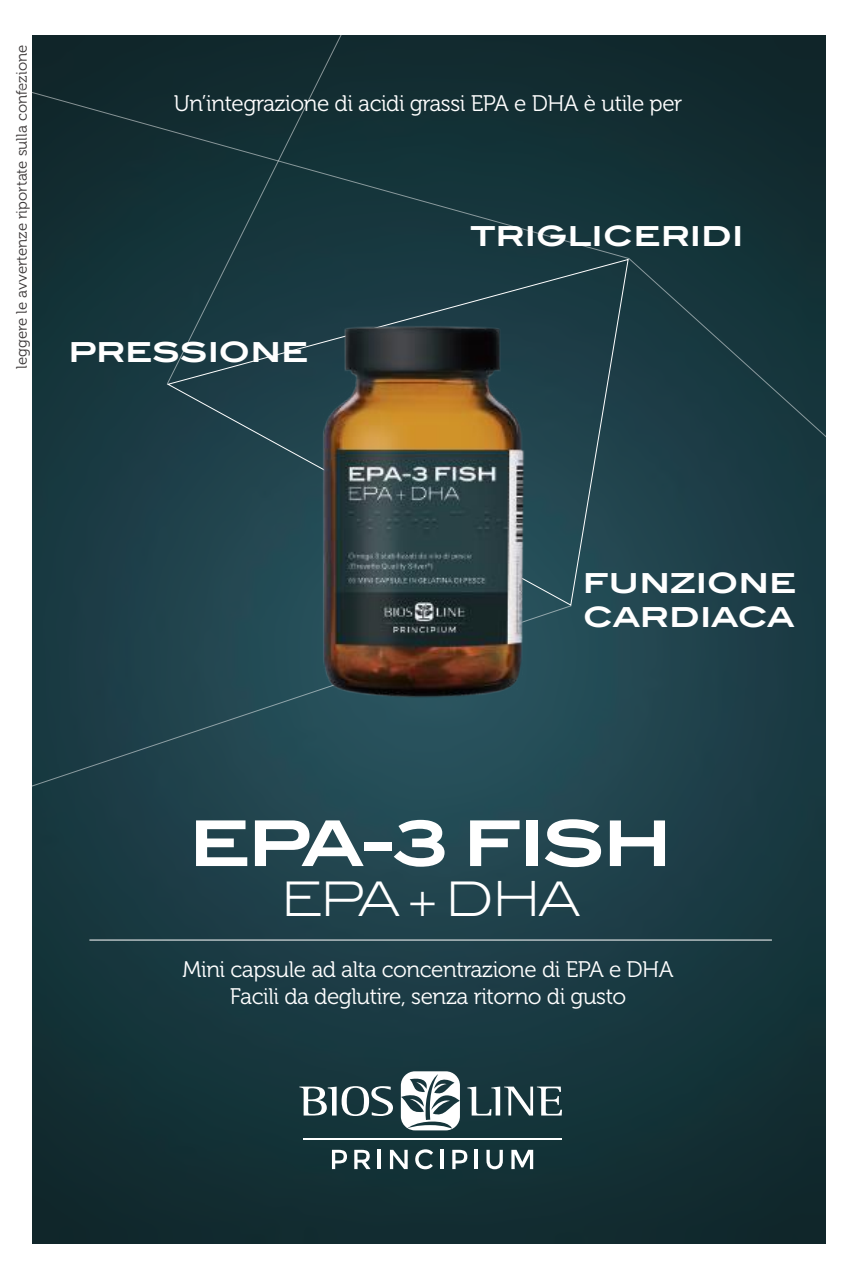
<style>
.page{position:relative;width:851px;height:1276px;background:#fff}
.page>*{position:absolute;margin:0;border:0;box-sizing:border-box;transform-origin:0 0}
.t1{font:700 63px "Blair ITC";letter-spacing:-.05em;color:#fff}
.t2{font:300 48px "Blair ITC";letter-spacing:-.05em;color:#fff}
.t3{font:700 27.6px/33.3px "Blair ITC";color:#fff}
.t4{font:22.5px/27px "Museo 300";letter-spacing:-.02em;color:#fff;text-align:center}
.t5{font:15px "Museo 300";color:#393535}
.s1{font-family:"Helvetica Neue"}
</style>
<div class="page">
<img style="left:32px;top:35px;width:793px;height:1208px">
<hr style="left:89px;top:939px;width:682px;height:1px;background:#fff">
<svg style="left:299px;top:1086px;width:94px;height:30px"></svg>
<svg style="left:467px;top:1086px;width:95px;height:29px"></svg>
<svg style="left:401px;top:1071px;width:59px;height:59px"></svg>
<svg style="left:332px;top:1149px;width:15px;height:20px"></svg>
<svg style="left:354px;top:1149px;width:16px;height:20px"></svg>
<hr style="left:378px;top:1149px;width:3px;height:20px;background:#fff">
<svg style="left:390px;top:1149px;width:17px;height:20px"></svg>
<svg style="left:415px;top:1149px;width:18px;height:20px"></svg>
<hr style="left:440px;top:1149px;width:3px;height:20px;background:#fff">
<svg style="left:452px;top:1149px;width:15px;height:20px"></svg>
<hr style="left:474px;top:1149px;width:4px;height:20px;background:#fff">
<svg style="left:486px;top:1149px;width:16px;height:20px"></svg>
<svg style="left:511px;top:1149px;width:22px;height:20px"></svg>
<hr style="left:303px;top:1138px;width:259px;height:1px;background:#fff">
<div style="left:165px;top:466px;width:464px;height:140px;background:#234751"></div>
<div style="left:167px;top:35px;width:195px;height:46px;background:#11292e"></div>
<svg style="left:32px;top:81px;width:794px;height:385px;background:#16353b"></svg>
<svg style="left:32px;top:605px;width:539px;height:195px;background:#21454f"></svg>
<img style="left:303px;top:290px;width:237px;height:462px">
<p class="t5" style="left:14px;top:368px;width:325px;rotate:-90deg">leggere le avvertenze riportate sulla confezione</p>
<p class="t4" style="left:174px;top:91px;width:510px">Un’integrazione di acidi grassi EPA e DHA è utile per</p>
<p class="t3" style="left:69px;top:335px;width:241px">PRESSIONE</p>
<p class="t3" style="left:470px;top:219px;width:275px">TRIGLICERIDI</p>
<p class="t3" style="left:583px;top:566px;width:215px">FUNZIONE<br>CARDIACA</p>
<h1 class="t1" style="left:189px;top:804px;width:485px">EPA-3 FISH</h1>
<h2 class="t2" style="left:281px;top:872px;width:301px">EPA <span class="s1">+</span> DHA</h2>
<p class="t4" style="left:182px;top:956px;width:492px">Mini capsule ad alta concentrazione di EPA e DHA<br>Facili da deglutire, senza ritorno di gusto</p>
</div>
